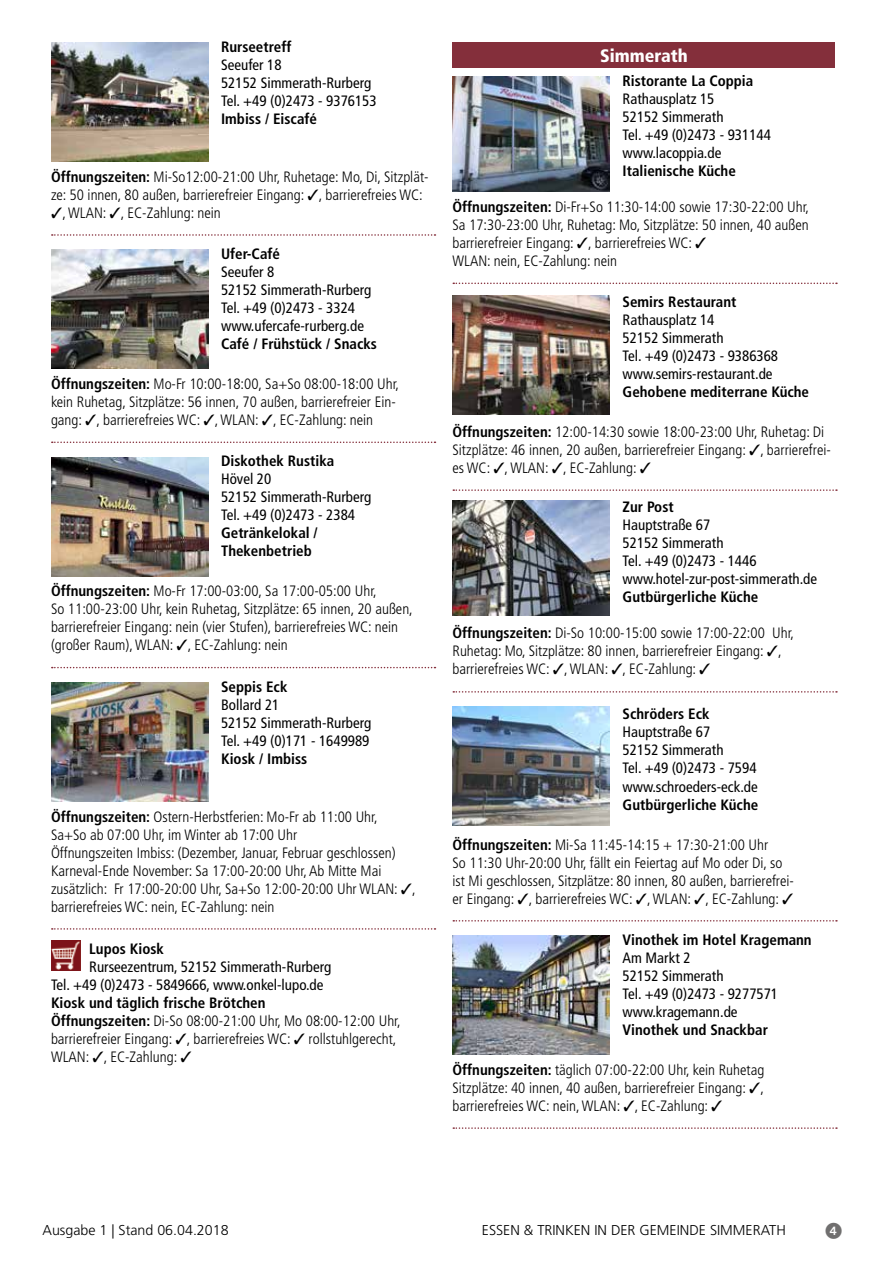
<style>
.page{position:relative;width:893px;height:1263px;background:#fff}
.page>*{position:absolute;margin:0;border:0;box-sizing:border-box;transform-origin:0 0}
.t1{font:900 condensed 18px "Frutiger LT Std";color:#fff}
.t2{font:300 condensed 15px/18px "Frutiger LT Std";color:#000}
.t3{font:condensed 15px/18px "Frutiger LT Std";color:#000}
.t4{font:700 condensed 15px/18px "Frutiger LT Std";color:#000}
.t5{font:300 14.25px "Frutiger LT Std";color:#000}
.s1{font-weight:700}
</style>
<div class="page">
<img style="left:51px;top:43px;width:157px;height:119px">
<svg style="left:52px;top:234px;width:383px;height:2px"></svg>
<img style="left:51px;top:250px;width:157px;height:119px">
<svg style="left:52px;top:441px;width:383px;height:2px"></svg>
<img style="left:51px;top:457px;width:157px;height:119px">
<svg style="left:52px;top:667px;width:383px;height:1px"></svg>
<img style="left:51px;top:682px;width:157px;height:119px">
<svg style="left:52px;top:928px;width:383px;height:2px"></svg>
<img style="left:51px;top:941px;width:30px;height:30px">
<div style="left:452px;top:43px;width:383px;height:25px;background:#842f3b"></div>
<img style="left:452px;top:77px;width:158px;height:115px">
<svg style="left:453px;top:283px;width:384px;height:1px"></svg>
<img style="left:452px;top:295px;width:158px;height:119px">
<svg style="left:453px;top:489px;width:384px;height:2px"></svg>
<img style="left:452px;top:501px;width:158px;height:115px">
<svg style="left:453px;top:691px;width:384px;height:2px"></svg>
<img style="left:452px;top:707px;width:158px;height:119px">
<svg style="left:453px;top:920px;width:384px;height:1px"></svg>
<img style="left:452px;top:936px;width:158px;height:119px">
<svg style="left:453px;top:1127px;width:384px;height:2px"></svg>
<p class="t4" style="left:221px;top:37px;width:72px">Rurseetreff</p>
<p class="t3" style="left:221px;top:56px;width:157px">Seeufer 18<br>52152 Simmerath-Rurberg<br>Tel. +49 (0)2473 - 9376153</p>
<p class="t4" style="left:221px;top:109px;width:97px">Imbiss / Eiscafé</p>
<p class="t2" style="left:51px;top:168px;width:379px"><span class="s1">Öffnungszeiten:</span> Mi-So12:00-21:00 Uhr, Ruhetage: Mo, Di, Sitzplät&shy;ze: 50 innen, 80 außen, barrierefreier Eingang: ✓, barrierefreies WC:</p>
<p class="t2" style="left:51px;top:204px;width:171px">✓, WLAN: ✓, EC-Zahlung: nein</p>
<p class="t4" style="left:221px;top:245px;width:60px">Ufer-Café</p>
<p class="t3" style="left:221px;top:263px;width:152px">Seeufer 8<br>52152 Simmerath-Rurberg<br>Tel. +49 (0)2473 - 3324 www.ufercafe-rurberg.de</p>
<p class="t4" style="left:221px;top:335px;width:157px">Café / Frühstück / Snacks</p>
<p class="t2" style="left:51px;top:375px;width:350px"><span class="s1">Öffnungszeiten:</span> Mo-Fr 10:00-18:00, Sa+So 08:00-18:00 Uhr, kein Ruhetag, Sitzplätze: 56 innen, 70 außen, barrierefreier Ein&shy;gang: ✓, barrierefreies WC: ✓, WLAN: ✓, EC-Zahlung: nein</p>
<p class="t4" style="left:221px;top:452px;width:115px">Diskothek Rustika</p>
<p class="t3" style="left:221px;top:470px;width:152px">Hövel 20<br>52152 Simmerath-Rurberg<br>Tel. +49 (0)2473 - 2384</p>
<p class="t4" style="left:221px;top:524px;width:98px">Getränkelokal /<br>Thekenbetrieb</p>
<p class="t2" style="left:51px;top:582px;width:363px"><span class="s1">Öffnungszeiten:</span> Mo-Fr 17:00-03:00, Sa 17:00-05:00 Uhr,<br>So 11:00-23:00 Uhr, kein Ruhetag, Sitzplätze: 65 innen, 20 außen, barrierefreier Eingang: nein (vier Stufen), barrierefreies WC: nein (großer Raum), WLAN: ✓, EC-Zahlung: nein</p>
<p class="t4" style="left:221px;top:677px;width:68px">Seppis Eck</p>
<p class="t3" style="left:221px;top:695px;width:152px">Bollard 21<br>52152 Simmerath-Rurberg<br>Tel. +49 (0)171 - 1649989</p>
<p class="t4" style="left:221px;top:749px;width:88px">Kiosk / Imbiss</p>
<p class="t2" style="left:51px;top:808px;width:366px"><span class="s1">Öffnungszeiten:</span> Ostern-Herbstferien: Mo-Fr ab 11:00 Uhr, Sa+So ab 07:00 Uhr, im Winter ab 17:00 Uhr<br>Öffnungszeiten Imbiss: (Dezember, Januar, Februar geschlossen)<br>Karneval-Ende November: Sa 17:00-20:00 Uhr, Ab Mitte Mai zusätzlich: Fr 17:00-20:00 Uhr, Sa+So 12:00-20:00 Uhr WLAN: ✓, barrierefreies WC: nein, EC-Zahlung: nein</p>
<p class="t4" style="left:89px;top:939px;width:76px">Lupos Kiosk</p>
<p class="t3" style="left:51px;top:957px;width:282px;text-indent:38px">Rurseezentrum, 52152 Simmerath-Rurberg<br>Tel. +49 (0)2473 - 5849666, www.onkel-lupo.de</p>
<p class="t2" style="left:51px;top:994px;width:351px"><span class="s1">Kiosk und täglich frische Brötchen<br>Öffnungszeiten:</span> Di-So 08:00-21:00 Uhr, Mo 08:00-12:00 Uhr, barrierefreier Eingang: ✓, barrierefreies WC: ✓ rollstuhlgerecht, WLAN: ✓, EC-Zahlung: ✓</p>
<p class="t1" style="left:600px;top:45px;width:89px">Simmerath</p>
<p class="t4" style="left:623px;top:72px;width:132px">Ristorante La Coppia</p>
<p class="t3" style="left:623px;top:90px;width:150px">Rathausplatz 15<br>52152 Simmerath<br>Tel. +49 (0)2473 - 931144 www.lacoppia.de</p>
<p class="t4" style="left:623px;top:162px;width:115px">Italienische Küche</p>
<p class="t2" style="left:452px;top:198px;width:358px"><span class="s1">Öffnungszeiten:</span> Di-Fr+So 11:30-14:00 sowie 17:30-22:00 Uhr, Sa 17:30-23:00 Uhr, Ruhetag: Mo, Sitzplätze: 50 innen, 40 außen barrierefreier Eingang: ✓, barrierefreies WC: ✓<br>WLAN: nein, EC-Zahlung: nein</p>
<p class="t4" style="left:623px;top:293px;width:115px">Semirs Restaurant</p>
<p class="t3" style="left:623px;top:311px;width:157px">Rathausplatz 14<br>52152 Simmerath<br>Tel. +49 (0)2473 - 9386368 www.semirs-restaurant.de</p>
<p class="t4" style="left:623px;top:383px;width:188px">Gehobene mediterrane Küche</p>
<p class="t2" style="left:452px;top:423px;width:380px"><span class="s1">Öffnungszeiten:</span> 12:00-14:30 sowie 18:00-23:00 Uhr, Ruhetag: Di<br>Sitzplätze: 46 innen, 20 außen, barrierefreier Eingang: ✓, barrierefrei&shy;es WC: ✓, WLAN: ✓, EC-Zahlung: ✓</p>
<p class="t4" style="left:623px;top:498px;width:53px">Zur Post</p>
<p class="t3" style="left:623px;top:516px;width:196px">Hauptstraße 67<br>52152 Simmerath<br>Tel. +49 (0)2473 - 1446 www.hotel-zur-post-simmerath.de</p>
<p class="t4" style="left:623px;top:588px;width:137px">Gutbürgerliche Küche</p>
<p class="t2" style="left:452px;top:624px;width:343px"><span class="s1">Öffnungszeiten:</span> Di-So 10:00-15:00 sowie 17:00-22:00 Uhr,<br>Ruhetag: Mo, Sitzplätze: 80 innen, barrierefreier Eingang: ✓, barrierefreies WC: ✓, WLAN: ✓, EC-Zahlung: ✓</p>
<p class="t4" style="left:623px;top:705px;width:88px">Schröders Eck</p>
<p class="t3" style="left:623px;top:723px;width:137px">Hauptstraße 67<br>52152 Simmerath<br>Tel. +49 (0)2473 - 7594 www.schroeders-eck.de</p>
<p class="t4" style="left:623px;top:795px;width:137px">Gutbürgerliche Küche</p>
<p class="t2" style="left:452px;top:835px;width:343px"><span class="s1">Öffnungszeiten:</span> Mi-Sa 11:45-14:15 + 17:30-21:00 Uhr<br>So 11:30 Uhr-20:00 Uhr, fällt ein Feiertag auf Mo oder Di, so ist Mi geschlossen, Sitzplätze: 80 innen, 80 außen, barrierefrei&shy;er Eingang: ✓, barrierefreies WC: ✓, WLAN: ✓, EC-Zahlung: ✓</p>
<p class="t4" style="left:623px;top:931px;width:191px">Vinothek im Hotel Kragemann</p>
<p class="t3" style="left:623px;top:949px;width:157px">Am Markt 2<br>52152 Simmerath<br>Tel. +49 (0)2473 - 9277571 www.kragemann.de</p>
<p class="t4" style="left:623px;top:1021px;width:147px">Vinothek und Snackbar</p>
<p class="t2" style="left:452px;top:1061px;width:313px;text-align:justify"><span class="s1">Öffnungszeiten:</span> täglich 07:00-22:00 Uhr, kein Ruhetag Sitzplätze: 40 innen, 40 außen, barrierefreier Eingang: ✓, barrierefreies WC: nein, WLAN: ✓, EC-Zahlung: ✓</p>
<p class="t5" style="left:43px;top:1222px;width:188px">Ausgabe 1 | Stand 06.04.2018</p>
<p class="t5" style="left:482px;top:1222px;width:305px">ESSEN &amp; TRINKEN IN DER GEMEINDE SIMMERATH</p>
</div>
